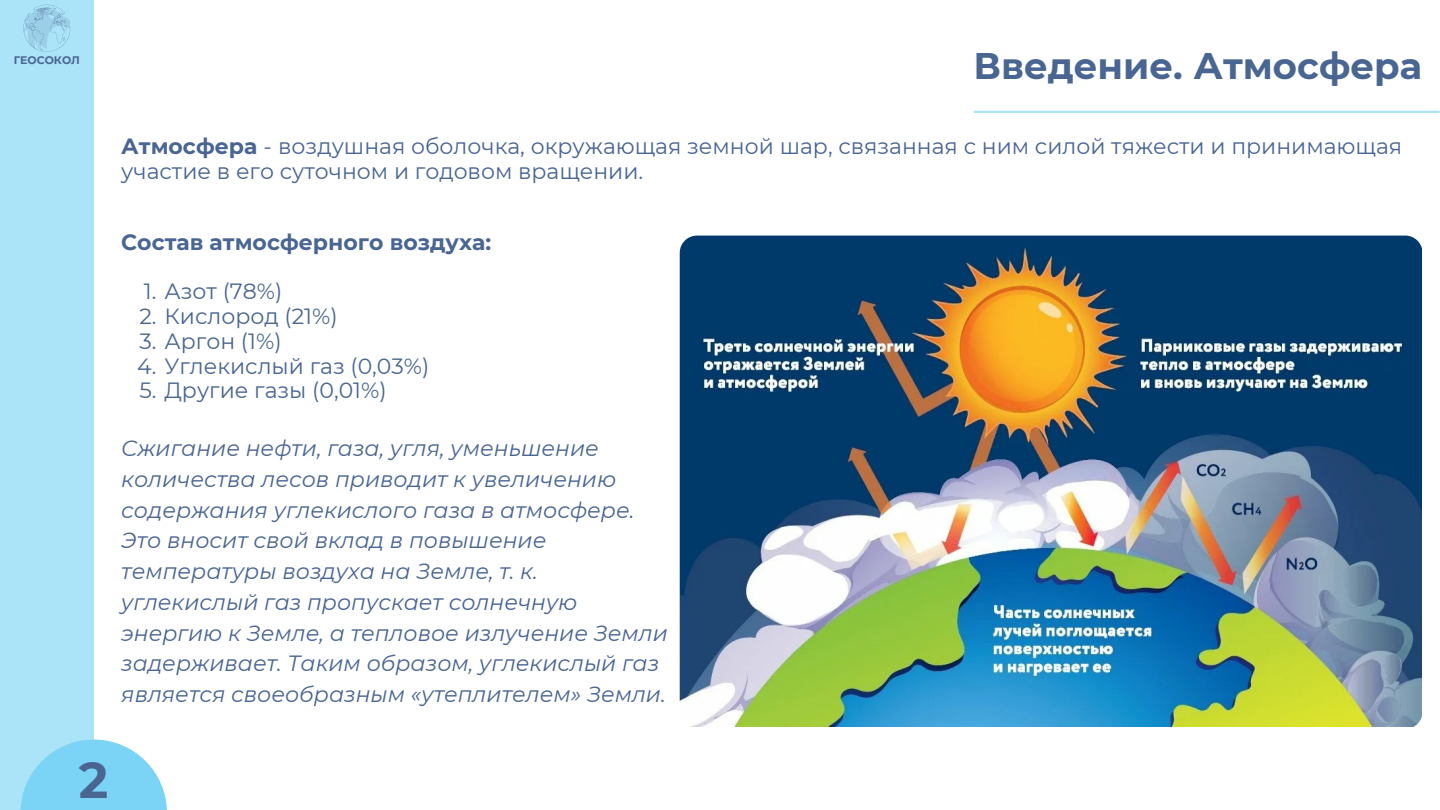
<style>
.page{position:relative;width:1440px;height:810px;background:#fff}
.page>*{position:absolute;margin:0;border:0;box-sizing:border-box;transform-origin:0 0}
.t1{font:700 50px "Montserrat";color:#496592}
.t2{font:700 37px "Montserrat";color:#496592}
.t3{font:italic 22px/30.8px "Montserrat";color:#496592}
.t4{font:22px/24.8px "Montserrat";color:#496592}
.t5{font:700 22px "Montserrat";color:#496592}
.t6{font:700 10.9px "Montserrat";color:#496592}
.s1{font-weight:700}
</style>
<div class="page">
<div style="left:0;top:0;width:94px;height:810px;background:#abe3f9"></div>
<hr style="left:975px;top:111px;width:464px;height:2px;background:#abe3f9">
<svg style="left:20px;top:740px;width:147px;height:70px;fill:#7bd4f6"></svg>
<svg style="left:23px;top:5px;width:47px;height:47px"></svg>
<img style="left:680px;top:236px;width:742px;height:490px">
<p class="t6" style="left:14px;top:53px;width:68px">ГЕОСОКОЛ</p>
<p class="t2" style="left:973px;top:44px;width:450px">Введение. Атмосфера</p>
<h1 class="t4" style="left:121px;top:134px;width:1282px"><span class="s1">Атмосфера</span> - воздушная оболочка, окружающая земной шар, связанная с ним силой тяжести и принимающая участие в его суточном и годовом вращении.</h1>
<h2 class="t5" style="left:121px;top:229px;width:371px">Состав атмосферного воздуха:</h2>
<p class="t4" style="left:144px;top:279px;width:140px">1. Азот (78%)</p>
<p class="t4" style="left:139px;top:304px;width:200px">2. Кислород (21%)</p>
<p class="t4" style="left:139px;top:329px;width:144px">3. Аргон (1%)</p>
<p class="t4" style="left:137px;top:353px;width:294px">4. Углекислый газ (0,03%)</p>
<p class="t4" style="left:139px;top:378px;width:249px">5. Другие газы (0,01%)</p>
<p class="t3" style="left:121px;top:433px;width:548px">Сжигание нефти, газа, угля, уменьшение количества лесов приводит к увеличению содержания углекислого газа в атмосфере.<br>Это вносит свой вклад в повышение температуры воздуха на Земле, т. к. углекислый газ пропускает солнечную энергию к Земле, а тепловое излучение Земли задерживает. Таким образом, углекислый газ является своеобразным «утеплителем» Земли.</p>
<p class="t1" style="left:79px;top:749px;width:31px">2</p>
</div>
